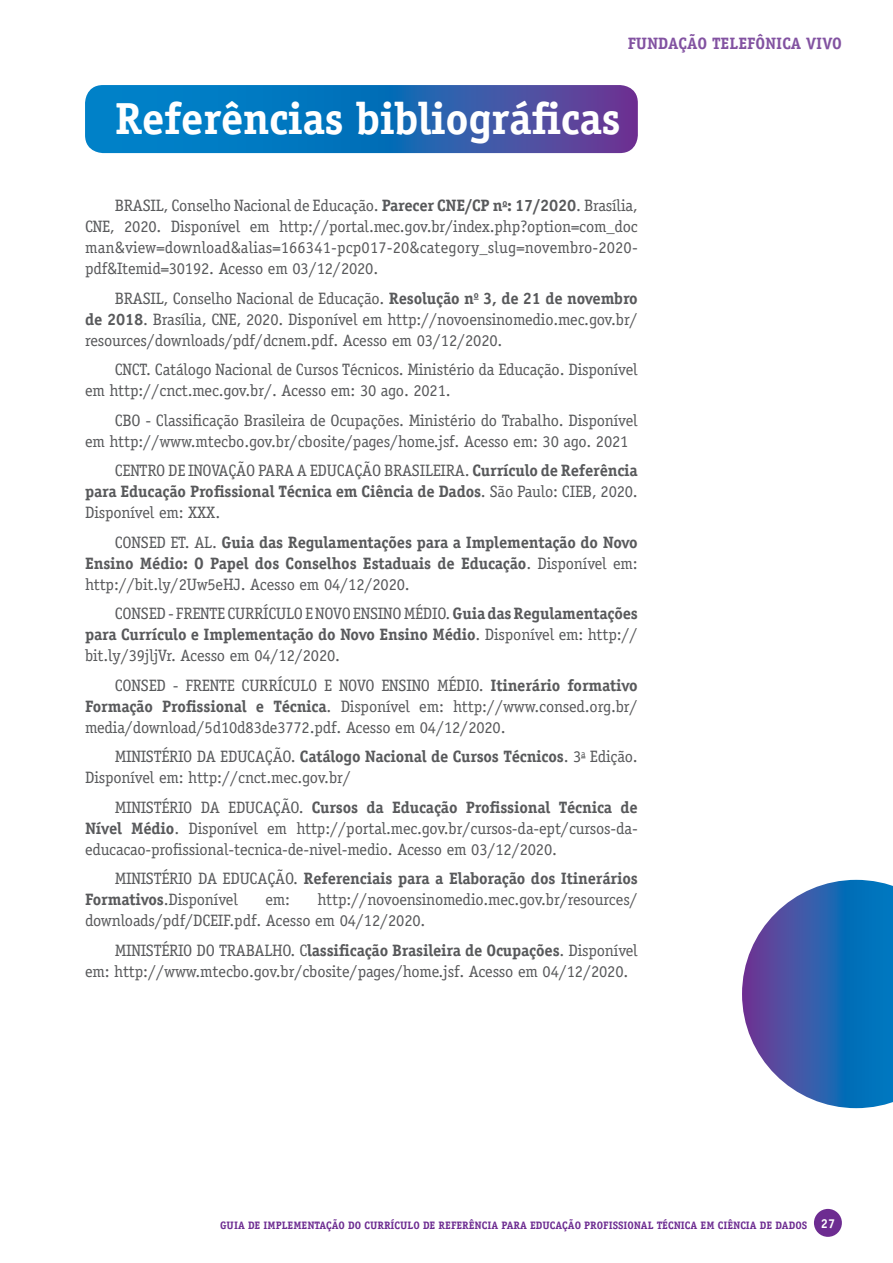
<style>
.page{position:relative;width:893px;height:1263px;background:#fff}
.page>*{position:absolute;margin:0;border:0;box-sizing:border-box;transform-origin:0 0}
.t1{font:700 45px "Officina Serif";letter-spacing:-.01em;color:#fff}
.t2{font:16.5px/21px "Officina Serif";letter-spacing:-.01em;color:#58595b;text-align:justify}
.t3{font:700 16.5px/21px "Officina Serif";letter-spacing:-.01em;color:#58595b;text-align:justify}
.t4{font:700 16.5px "Officina Serif";color:#8252a1}
.t5{font:700 10.8px "Officina Serif";color:#6d2c91}
.s1{font-weight:700}
.s2{font-weight:400}
.s3{font-size:12.9px;color:#fff}
</style>
<div class="page">
<div style="left:814px;top:1209px;width:28px;height:28px;background:#6d2c91;border-radius:50%"></div>
<svg style="left:85px;top:85px;width:553px;height:68px;background:#2069b5"></svg>
<svg style="left:742px;top:880px;width:151px;height:228px"></svg>
<p class="t4" style="left:628px;top:33px;width:216px">FUNDAÇÃO TELEFÔNICA VIVO</p>
<h1 class="t1" style="left:115px;top:91px;width:507px">Referências bibliográficas</h1>
<p class="t2" style="left:85px;top:195px;width:554px;text-indent:30px">BRASIL, Conselho Nacional de Educação. <span class="s1">Parecer CNE/CP n</span><sup>o</sup><span class="s1">: 17/2020</span>. Brasília, CNE, 2020. Disponível em http://portal.mec.gov.br/index.php?option=com_doc man&amp;view=download&amp;alias=166341-pcp017-20&amp;category_slug=novembro-2020- pdf&amp;Itemid=30192. Acesso em 03/12/2020.</p>
<p class="t2" style="left:85px;top:288px;width:554px;text-indent:30px">BRASIL, Conselho Nacional de Educação. <span class="s1">Resolução n</span><sup>o</sup> <span class="s1">3, de 21 de novembro de 2018</span>. Brasília, CNE, 2020. Disponível em http://novoensinomedio.mec.gov.br/ resources/downloads/pdf/dcnem.pdf. Acesso em 03/12/2020.</p>
<p class="t2" style="left:85px;top:359px;width:554px;text-indent:30px">CNCT. Catálogo Nacional de Cursos Técnicos. Ministério da Educação. Disponível em http://cnct.mec.gov.br/. Acesso em: 30 ago. 2021.</p>
<p class="t2" style="left:85px;top:410px;width:554px;text-indent:30px">CBO - Classificação Brasileira de Ocupações. Ministério do Trabalho. Disponível em http://www.mtecbo.gov.br/cbosite/pages/home.jsf. Acesso em: 30 ago. 2021</p>
<p class="t2" style="left:85px;top:460px;width:554px;text-indent:30px">CENTRO DE INOVAÇÃO PARA A EDUCAÇÃO BRASILEIRA. <span class="s1">Currículo de Referência para Educação Profissional Técnica em Ciência de Dados</span>. São Paulo: CIEB, 2020.<br>Disponível em: XXX.</p>
<p class="t3" style="left:85px;top:531px;width:554px;text-indent:30px"><span class="s2">CONSED ET. AL.</span> Guia das Regulamentaçõ es para a Implementação do Novo Ensino Médio: O Papel dos Conselhos Estaduais de Educação<span class="s2">. Disponível em: http://bit.ly/2Uw5eHJ. Acesso em 04/12/2020.</span></p>
<p class="t2" style="left:85px;top:603px;width:554px;text-indent:30px">CONSED - FRENTE CURRÍCULO E NOVO ENSINO MÉDIO. <span class="s1">Guia das Regulamentações para Currículo e Implementação do Novo Ensino Médio</span>. Disponível em: http:// bit.ly/39jljVr. Acesso em 04/12/2020.</p>
<p class="t2" style="left:85px;top:675px;width:554px;text-indent:30px">CONSED - FRENTE CURRÍCULO E NOVO ENSINO MÉDIO. <span class="s1">Itinerário formativo Formação Profissional e Técnica</span>. Disponível em: http://www.consed.org.br/ media/download/5d10d83de3772.pdf. Acesso em 04/12/2020.</p>
<p class="t2" style="left:85px;top:746px;width:554px;text-indent:30px">MINISTÉRIO DA EDUCAÇÃO. <span class="s1">Catálogo Nacional de Cursos Técnicos</span>. 3<sup>a</sup> Edição.<br>Disponível em: http://cnct.mec.gov.br/</p>
<p class="t2" style="left:85px;top:797px;width:554px;text-indent:30px">MINISTÉRIO DA EDUCAÇÃO. <span class="s1">Cursos da Educação Profissional Técnica de Nível Médio</span>. Disponível em http://portal.mec.gov.br/cursos-da-ept/cursos-da&shy;educacao-profissional-tecnica-de-nivel-medio. Acesso em 03/12/2020.</p>
<p class="t3" style="left:85px;top:868px;width:554px;text-indent:30px"><span class="s2">MINISTÉRIO DA EDUCAÇÃO.</span> Referenciais para a Elaboração dos Itinerários<br>Formativos<span class="s2">.Disponível</span></p>
<p class="t2" style="left:85px;top:889px;width:554px;text-indent:232px">http://novoensinomedio.mec.gov.br/resources/ downloads/pdf/DCEIF.pdf. Acesso em 04/12/2020.</p>
<p class="t2" style="left:85px;top:940px;width:554px;text-indent:30px">MINISTÉRIO DO TRABALHO. C<span class="s1">lassificação Brasileira de Ocupações</span>. Disponível em: http://www.mtecbo.gov.br/cbosite/pages/home.jsf. Acesso em 04/12/2020.</p>
<p class="t2" style="left:265px;top:889px;width:26px">em:</p>
<p class="t5" style="left:220px;top:1218px;width:617px">GUIA DE IMPLEMENTAÇÃO DO CURRÍCULO DE REFERÊNCIA PARA EDUCAÇÃO PROFISSIONAL TÉCNICA EM CIÊNCIA DE DADOS <span class="s3">27</span></p>
</div>
